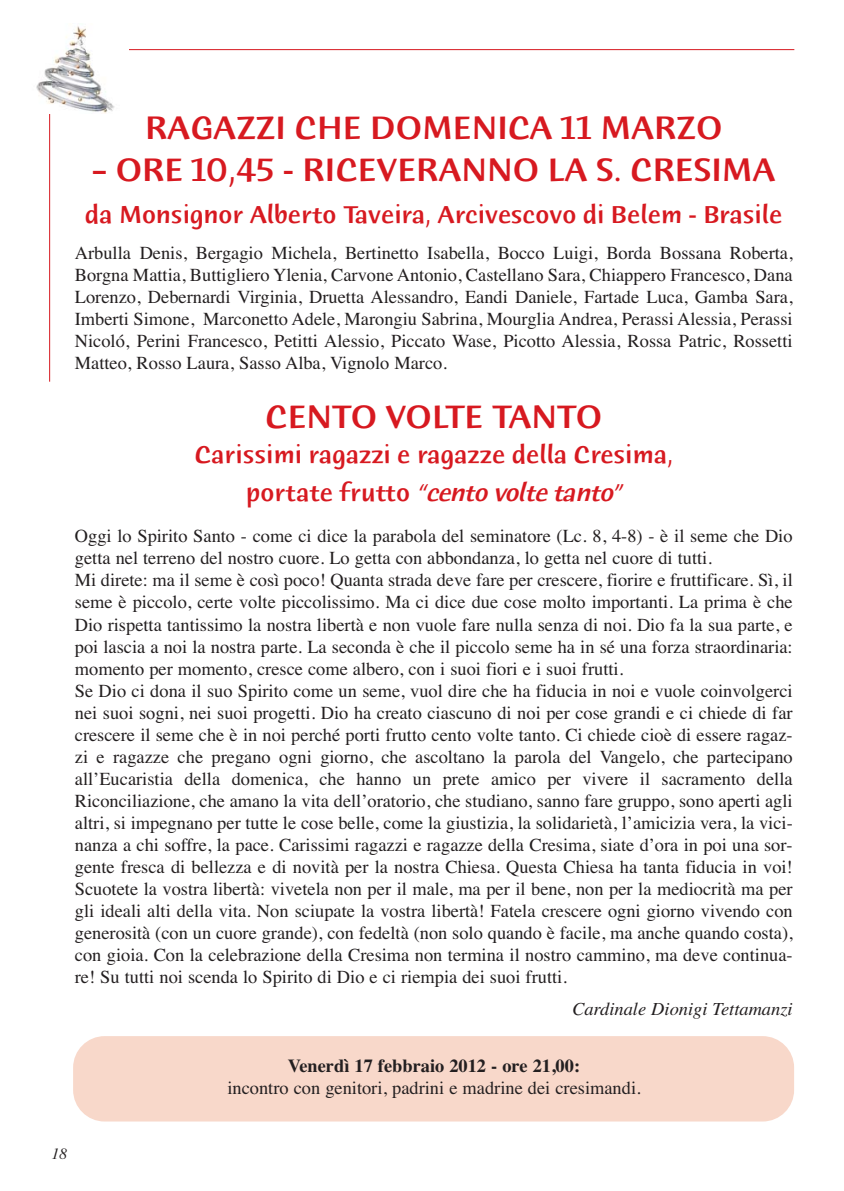
<style>
.page{position:relative;width:844px;height:1191px;background:#fff}
.page>*{position:absolute;margin:0;border:0;box-sizing:border-box;transform-origin:0 0}
.t1{font:500 35px "Humana Sans ITC";color:#d71920}
.t2{font:500 35px "Humana Sans ITC";letter-spacing:-.02em;color:#d71920}
.t3{font:500 26.25px/38px "Humana Sans ITC";color:#d71920;text-align:center}
.t4{font:18.38px/22.1px "Times";color:#231f20;text-align:justify}
.t5{font:700 18.38px "Times";color:#231f20}
.t6{font:italic 18.38px "Times";color:#231f20}
.t7{font:italic 15.75px "Times";color:#231f20}
.s1{font-style:italic}
</style>
<div class="page">
<hr style="left:49px;top:93px;width:1px;height:289px;background:#d71920">
<hr style="left:124px;top:49px;width:670px;height:1px;background:#d71920">
<img style="left:36px;top:26px;width:92px;height:88px">
<div style="left:73px;top:1036px;width:720px;height:85px;background:#f8d8ca;border-radius:32px"></div>
<h1 class="t1" style="left:145px;top:113px;width:578px">RAGAZZI CHE DOMENICA 11 MARZO</h1>
<h1 class="t1" style="left:92px;top:155px;width:685px">– ORE 10,45 - RICEVERANNO LA S. CRESIMA</h1>
<h2 class="t3" style="left:85px;top:198px;width:698px">da Monsignor Alberto Taveira, Arcivescovo di Belem - Brasile</h2>
<p class="t4" style="left:75px;top:243px;width:719px">Arbulla Denis, Bergagio Michela, Bertinetto Isabella, Bocco Luigi, Borda Bossana Roberta, Borgna Mattia, Buttigliero Ylenia, Carvone Antonio, Castellano Sara, Chiappero Francesco, Dana Lorenzo, Debernardi Virginia, Druetta Alessandro, Eandi Daniele, Fartade Luca, Gamba Sara, Imberti Simone, Marconetto Adele, Marongiu Sabrina, Mourglia Andrea, Perassi Alessia, Perassi Nicoló, Perini Francesco, Petitti Alessio, Piccato Wase, Picotto Alessia, Rossa Patric, Rossetti Matteo, Rosso Laura, Sasso Alba, Vignolo Marco.</p>
<h1 class="t2" style="left:265px;top:402px;width:338px">CENTO VOLTE TANTO</h1>
<h2 class="t3" style="left:194px;top:437px;width:480px">Carissimi ragazzi e ragazze della Cresima, p o r t a t e fr u tt o <span class="s1">“cento voltetanto”</span></h2>
<p class="t4" style="left:75px;top:527px;width:719px;text-align:left">Oggi lo Spirito Santo - come ci dice la parabola del seminatore (Lc. 8, 4-8) - è il seme che Dio getta nel terreno del nostro cuore. Lo getta con abbondanza, lo getta nel cuore di tutti.<br>Mi direte: ma il seme è così poco! Quanta strada deve fare per crescere, fiorire e fruttificare. Sì, il seme è piccolo, certe volte piccolissimo. Ma ci dice due cose molto importanti. La prima è che Dio rispetta tantissimo la nostra libertà e non vuole fare nulla senza di noi. Dio fa la sua parte, e poi lascia a noi la nostra parte. La seconda è che il piccolo seme ha in sé una forza straordinaria: momento per momento, cresce come albero, con i suoi fiori e i suoi frutti.<br>Se Dio ci dona il suo Spirito come un seme, vuol dire che ha fiducia in noi e vuole coinvolgerci nei suoi sogni, nei suoi progetti. Dio ha creato ciascuno di noi per cose grandi e ci chiede di far crescere il seme che è in noi perché porti frutto cento volte tanto. Ci chiede cioè di essere ragaz&shy;zi e ragazze che pregano ogni giorno, che ascoltano la parola del Vangelo, che partecipano all’Eucaristia della domenica, che hanno un prete amico per vivere il sacramento della Riconciliazione, che amano la vita dell’oratorio, che studiano, sanno fare gruppo, sono aperti agli altri, si impegnano per tutte le cose belle, come la giustizia, la solidarietà, l’amicizia vera, la vici&shy;nanza a chi soffre, la pace. Carissimi ragazzi e ragazze della Cresima, siate d’ora in poi una sor&shy;gente fresca di bellezza e di novità per la nostra Chiesa. Questa Chiesa ha tanta fiducia in voi!<br>Scuotete la vostra libertà: vivetela non per il male, ma per il bene, non per la mediocrità ma per gli ideali alti della vita. Non sciupate la vostra libertà! Fatela crescere ogni giorno vivendo con generosità (con un cuore grande), con fedeltà (non solo quando è facile, ma anche quando costa), con gioia. Con la celebrazione della Cresima non termina il nostro cammino, ma deve continua&shy;re! Su tutti noi scenda lo Spirito di Dio e ci riempia dei suoi frutti.</p>
<p class="t6" style="left:572px;top:1002px;width:222px">Cardinale Dionigi Tettamanzi</p>
<p class="t7" style="left:51px;top:1147px;width:17px">18</p>
<p class="t5" style="left:288px;top:1059px;width:294px">Venerdì 17 febbraio 2012 - ore 21,00:</p>
<p class="t4" style="left:227px;top:1078px;width:415px">incontro con genitori, padrini e madrine dei cresimandi.</p>
</div>
